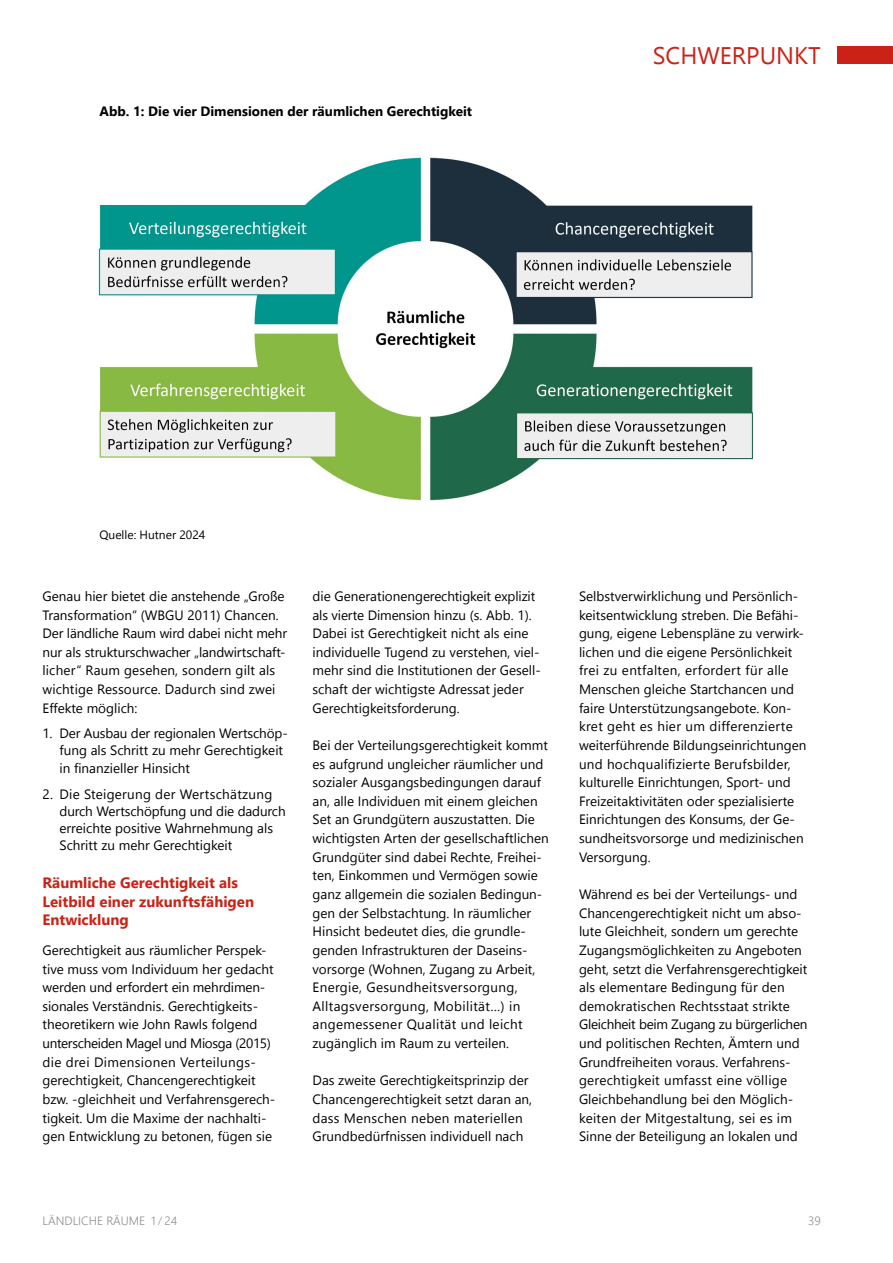
<style>
.page{position:relative;width:893px;height:1263px;background:#fff}
.page>*{position:absolute;margin:0;border:0;box-sizing:border-box;transform-origin:0 0}
.t1{font:24px "Leelawadee UI";color:#ca2216}
.t2{font:700 15px/18.6px "Leelawadee UI";color:#ca2216}
.t3{font:13.5px/18.6px "Leelawadee UI";color:#000}
.t4{font:700 13.5px "Leelawadee UI";color:#000}
.t5{font:300 12px "Leelawadee UI";color:#8e8e8d}
.t6{font:12px "Leelawadee UI";color:#000}
.s1{font-size:10.5px}
</style>
<div class="page">
<div style="left:838px;top:47px;width:55px;height:17px;background:#ca2216"></div>
<img style="left:98px;top:157px;width:655px;height:344px">
<p class="t4" style="left:100px;top:102px;width:374px">Abb. 1: Die vier Dimensionen der räumlichen Gerechtigkeit</p>
<h1 class="t1" style="left:653px;top:39px;width:169px">SCHWERPUNKT</h1>
<p class="t6" style="left:99px;top:526px;width:107px">Quelle: Hutner 2024</p>
<p class="t3" style="left:43px;top:586px;width:246px">Genau hier bietet die anstehende „Große Transformation“ (WBGU 2011) Chancen.<br>Der ländliche Raum wird dabei nicht mehr nur als strukturschwacher „landwirtschaft&shy;licher“ Raum gesehen, sondern gilt als wichtige Ressource. Dadurch sind zwei Effekte möglich:</p>
<p class="t3" style="left:60px;top:724px;width:230px;line-height:17.1px;text-indent:-17px">1. Der Ausbau der regionalen Wertschöp&shy;fung als Schritt zu mehr Gerechtigkeit in finanzieller Hinsicht</p>
<p class="t3" style="left:60px;top:785px;width:228px;line-height:17.1px;text-indent:-17px">2. Die Steigerung der Wertschätzung durch Wertschöpfung und die dadurch erreichte positive Wahrnehmung als Schritt zu mehr Gerechtigkeit</p>
<p class="t2" style="left:43px;top:872px;width:213px">Räumliche Gerechtigkeit als<br>Leitbild einer zukunftsfähigen<br>Entwicklung</p>
<p class="t3" style="left:43px;top:940px;width:234px">Gerechtigkeit aus räumlicher Perspek&shy;tive muss vom Individuum her gedacht werden und erfordert ein mehrdimen&shy;sionales Verständnis. Gerechtigkeits&shy;theoretikern wie John Rawls folgend unterscheiden Magel und Miosga (2015) die drei Dimensionen Verteilungs&shy;gerechtigkeit, Chancengerechtigkeit bzw. -gleichheit und Verfahrensgerech&shy;tigkeit. Um die Maxime der nachhalti&shy;gen Entwicklung zu betonen, fügen sie</p>
<p class="t3" style="left:313px;top:586px;width:230px">die Generationengerechtigkeit explizit als vierte Dimension hinzu (s. Abb. 1).<br>Dabei ist Gerechtigkeit nicht als eine individuelle Tugend zu verstehen, viel&shy;mehr sind die Institutionen der Gesell&shy;schaft der wichtigste Adressat jeder Gerechtigkeitsforderung.</p>
<p class="t3" style="left:313px;top:735px;width:238px">Bei der Verteilungsgerechtigkeit kommt es aufgrund ungleicher räumlicher und sozialer Ausgangsbedingungen darauf an, alle Individuen mit einem gleichen Set an Grundgütern auszustatten. Die wichtigsten Arten der gesellschaftlichen Grundgüter sind dabei Rechte, Freihei&shy;ten, Einkommen und Vermögen sowie ganz allgemein die sozialen Bedingun&shy;gen der Selbstachtung. In räumlicher Hinsicht bedeutet dies, die grundle&shy;genden Infrastrukturen der Daseins&shy;vorsorge (Wohnen, Zugang zu Arbeit, Energie, Gesundheitsversorgung, Alltagsversorgung, Mobilität…) in angemessener Qualität und leicht zugänglich im Raum zu verteilen.</p>
<p class="t3" style="left:313px;top:1070px;width:221px">Das zweite Gerechtigkeitsprinzip der Chancengerechtigkeit setzt daran an, dass Menschen neben materiellen Grundbedürfnissen individuell nach</p>
<p class="t3" style="left:579px;top:586px;width:229px">Selbstverwirklichung und Persönlich&shy;keitsentwicklung streben. Die Befähi&shy;gung, eigene Lebenspläne zu verwirk&shy;lichen und die eigene Persönlichkeit frei zu entfalten, erfordert für alle Menschen gleiche Startchancen und faire Unterstützungsangebote. Kon&shy;kret geht es hier um differenzierte weiterführende Bildungseinrichtungen und hochqualifizierte Berufsbilder, kulturelle Einrichtungen, Sport- und Freizeitaktivitäten oder spezialisierte Einrichtungen des Konsums, der Ge&shy;sundheitsvorsorge und medizinischen Versorgung.</p>
<p class="t3" style="left:579px;top:884px;width:230px">Während es bei der Verteilungs- und Chancengerechtigkeit nicht um abso&shy;lute Gleichheit, sondern um gerechte Zugangsmöglichkeiten zu Angeboten geht, setzt die Verfahrensgerechtigkeit als elementare Bedingung für den demokratischen Rechtsstaat strikte Gleichheit beim Zugang zu bürgerlichen und politischen Rechten, Ämtern und Grundfreiheiten voraus. Verfahrens&shy;gerechtigkeit umfasst eine völlige Gleichbehandlung bei den Möglich&shy;keiten der Mitgestaltung, sei es im Sinne der Beteiligung an lokalen und</p>
<p class="t5" style="left:43px;top:1212px;width:136px">LÄNDLICHE RÄUME 1 <span class="s1">/</span> 24</p>
<p class="t5" style="left:808px;top:1212px;width:14px">39</p>
</div>
